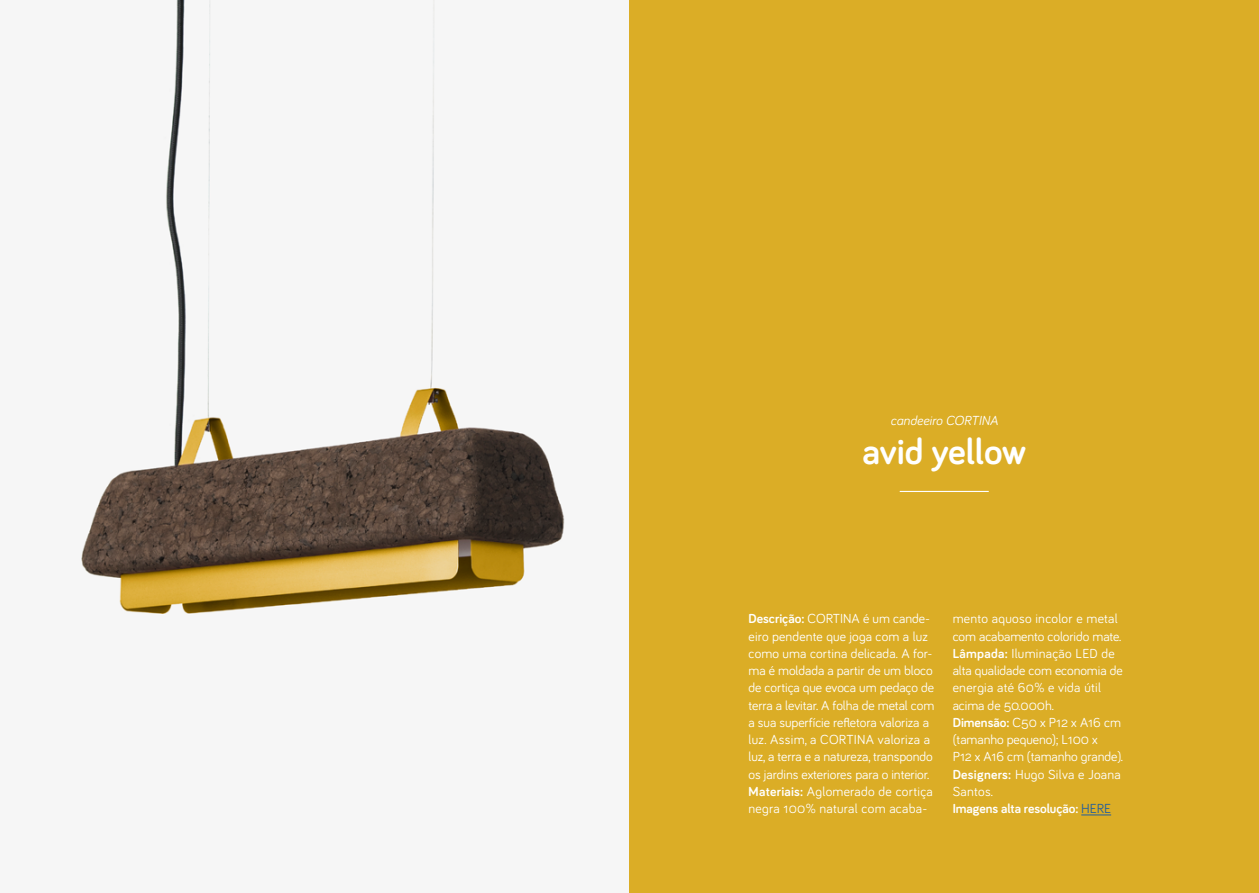
<style>
.page{position:relative;width:1259px;height:893px;background:#fff}
.page>*{position:absolute;margin:0;border:0;box-sizing:border-box;transform-origin:0 0}
.t1{font:700 37.5px "Bariol";color:#fff}
.t2{font:13.5px/17.2px "Bariol";letter-spacing:-.005em;color:#fff}
.t3{font:italic 13.5px "Bariol";color:#fff}
.s1{font-weight:700}
.s2{color:#215e9e}
</style>
<div class="page">
<img style="left:81px;top:0;width:484px;height:614px">
<div style="left:629px;top:0;width:630px;height:893px;background:#dbad26"></div>
<hr style="left:899px;top:491px;width:89px;height:1px;background:#fff">
<hr style="left:1081px;top:815px;width:30px;height:1px;background:#215e9e">
<p class="t3" style="left:890px;top:411px;width:109px">candeeiro CORTINA</p>
<h1 class="t1" style="left:862px;top:425px;width:165px">avid yellow</h1>
<p class="t2" style="left:748px;top:610px;width:187px"><span class="s1">Descrição:</span> CORTINA é um cande&shy;eiro pendente que joga com a luz como uma cortina delicada. A for&shy;ma é moldada a partir de um bloco de cortiça que evoca um pedaço de terra a levitar. A folha de metal com a sua superfície refletora valoriza a luz. Assim, a CORTINA valoriza a luz, a terra e a natureza, transpondo os jardins exteriores para o interior.<br><span class="s1">Materiais:</span> Aglomerado de cortiça negra 100% natural com acaba-</p>
<p class="t2" style="left:952px;top:610px;width:172px">mento aquoso incolor e metal com acabamento colorido mate.<br><span class="s1">Lâmpada:</span> Iluminação LED de alta qualidade com economia de energia até 60% e vida útil acima de 50.000h.<br><span class="s1">Dimensão:</span> C50 x P12 x A16 cm (tamanho pequeno); L100 x<br>P12 x A16 cm (tamanho grande).<br><span class="s1">Designers:</span> Hugo Silva e Joana<br>Santos.<br><span class="s1">Imagens alta resolução:</span> <span class="s2">HERE</span></p>
</div>
